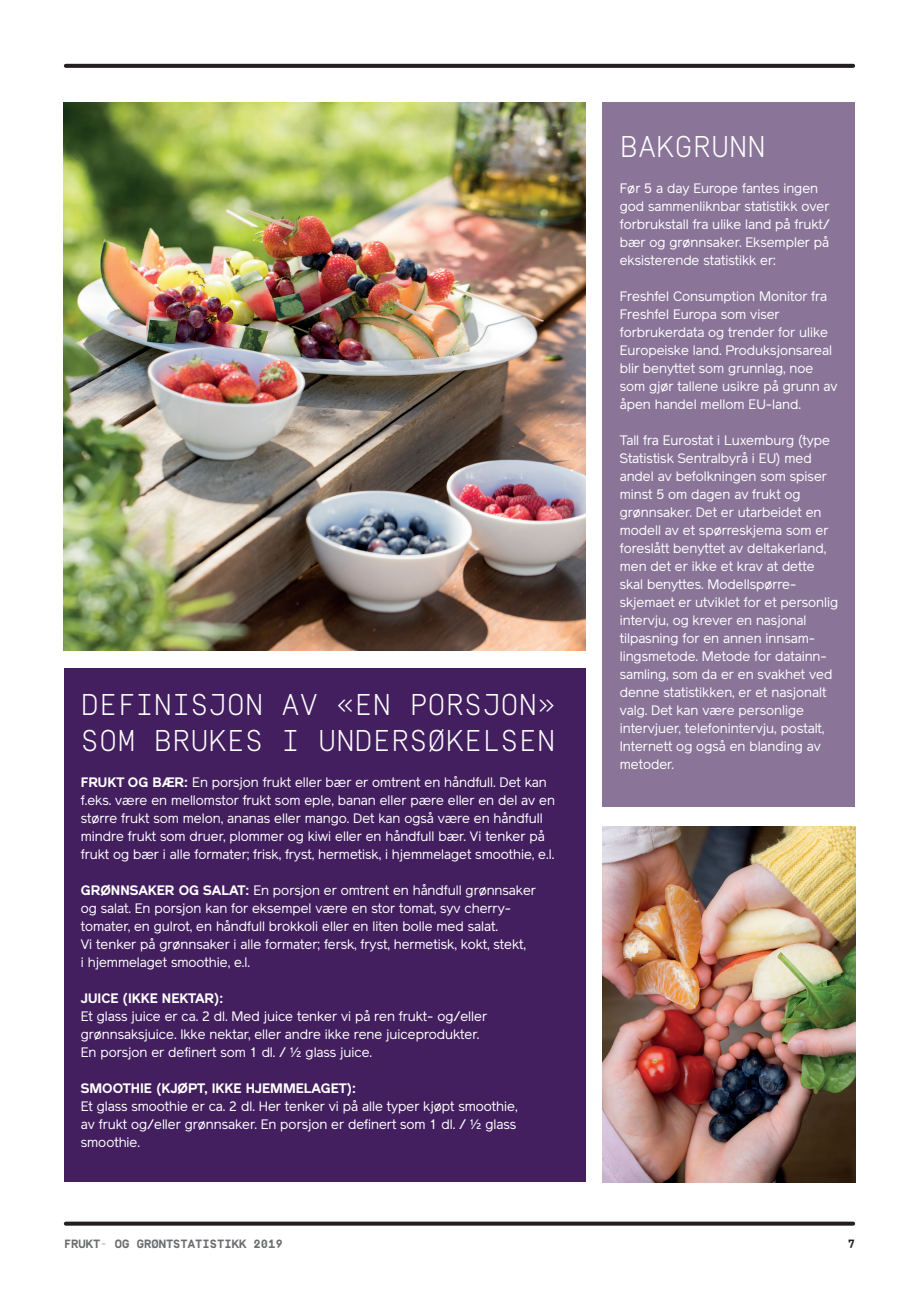
<style>
.page{position:relative;width:919px;height:1289px;background:#fff}
.page>*{position:absolute;margin:0;border:0;box-sizing:border-box;transform-origin:0 0}
.subheading__i_brødte{font:300 30px/36px "Simplon Mono";color:#fff}
.brødtekst{font:13.5px/18px "Reader";color:#fff}
.t1{font:700 12px "Simplon Mono";color:#6c6d70}
.t2{font:700 12px "Simplon Mono";color:#231f20}
.s1{font-weight:700}
</style>
<div class="page">
<div style="left:64px;top:668px;width:521px;height:514px;background:#431f5f"></div>
<div style="left:602px;top:102px;width:253px;height:704px;background:#8a7599"></div>
<img style="left:64px;top:102px;width:521px;height:549px">
<img style="left:602px;top:826px;width:253px;height:356px">
<svg style="left:66px;top:64px;width:787px;height:4px;background:#2a2627"></svg>
<svg style="left:66px;top:1221px;width:787px;height:4px;background:#454142"></svg>
<p class="subheading__i_brødte" style="left:81px;top:687px;width:476px">DEFINISJON AV «EN PORSJON»<br>SOM BRUKES I UNDERSØKELSEN</p>
<p class="brødtekst" style="left:81px;top:773px;width:475px"><span class="s1">FRUKT OG BÆR:</span> En porsjon frukt eller bær er omtrent en håndfull. Det kan f.eks. være en mellomstor frukt som eple, banan eller pære eller en del av en større frukt som melon, ananas eller mango. Det kan også være en håndfull mindre frukt som druer, plommer og kiwi eller en håndfull bær. Vi tenker på frukt og bær i alle formater; frisk, fryst, hermetisk, i hjemmelaget smoothie, e.l.</p>
<p class="brødtekst" style="left:81px;top:881px;width:456px"><span class="s1">GRØNNSAKER OG SALAT:</span> En porsjon er omtrent en håndfull grønnsaker og salat. En porsjon kan for eksempel være en stor tomat, syv cherry-</p>
<p class="brødtekst" style="left:81px;top:917px;width:418px">tomater, en gulrot, en håndfull brokkoli eller en liten bolle med salat.</p>
<p class="brødtekst" style="left:81px;top:935px;width:447px">Vi tenker på grønnsaker i alle formater; fersk, fryst, hermetisk, kokt, stekt, i hjemmelaget smoothie, e.l.</p>
<p class="brødtekst" style="left:81px;top:989px;width:408px"><span class="s1">JUICE (IKKE NEKTAR):<br></span>Et glass juice er ca. 2 dl. Med juice tenker vi på ren frukt- og/eller</p>
<p class="brødtekst" style="left:81px;top:1025px;width:400px">grønnsaksjuice. Ikke nektar, eller andre ikke rene juiceprodukter.</p>
<p class="brødtekst" style="left:81px;top:1043px;width:293px">En porsjon er definert som 1 dl. / ½ glass juice.</p>
<p class="brødtekst" style="left:81px;top:1079px;width:438px"><span class="s1">SMOOTHIE (KJØPT, IKKE HJEMMELAGET):<br></span>Et glass smoothie er ca. 2 dl. Her tenker vi på alle typer kjøpt smoothie,</p>
<p class="brødtekst" style="left:81px;top:1115px;width:436px">av frukt og/eller grønnsaker. En porsjon er definert som 1 dl. / ½ glass smoothie.</p>
<p class="subheading__i_brødte" style="left:619px;top:129px;width:147px">BAKGRUNN</p>
<p class="brødtekst" style="left:619px;top:179px;width:211px">Før 5 a day Europe fantes ingen god sammenliknbar statistikk over forbrukstall fra ulike land på frukt/ bær og grønnsaker. Eksempler på eksisterende statistikk er:</p>
<p class="brødtekst" style="left:619px;top:287px;width:209px">Freshfel Consumption Monitor fra</p>
<p class="brødtekst" style="left:619px;top:305px;width:219px">Freshfel Europa som viser forbrukerdata og trender for ulike<br>Europeiske land. Produksjonsareal blir benyttet som grunnlag, noe som gjør tallene usikre på grunn av åpen handel mellom EU-land.</p>
<p class="brødtekst" style="left:619px;top:431px;width:220px">Tall fra Eurostat i Luxemburg (type<br>Statistisk Sentralbyrå i EU) med andel av befolkningen som spiser minst 5 om dagen av frukt og grønnsaker. Det er utarbeidet en modell av et spørreskjema som er foreslått benyttet av deltakerland, men det er ikke et krav at dette skal benyttes. Modellspørre&shy;skjemaet er utviklet for et personlig intervju, og krever en nasjonal tilpasning for en annen innsam&shy;lingsmetode. Metode for datainn&shy;samling, som da er en svakhet ved denne statistikken, er et nasjonalt valg. Det kan være personlige intervjuer, telefonintervju, postalt,<br>Internett og også en blanding av metoder.</p>
<p class="t1" style="left:64px;top:1236px;width:220px">FRUKT- OG GRØNTSTATISTIKK 2019</p>
<p class="t2" style="left:847px;top:1236px;width:9px">7</p>
</div>
